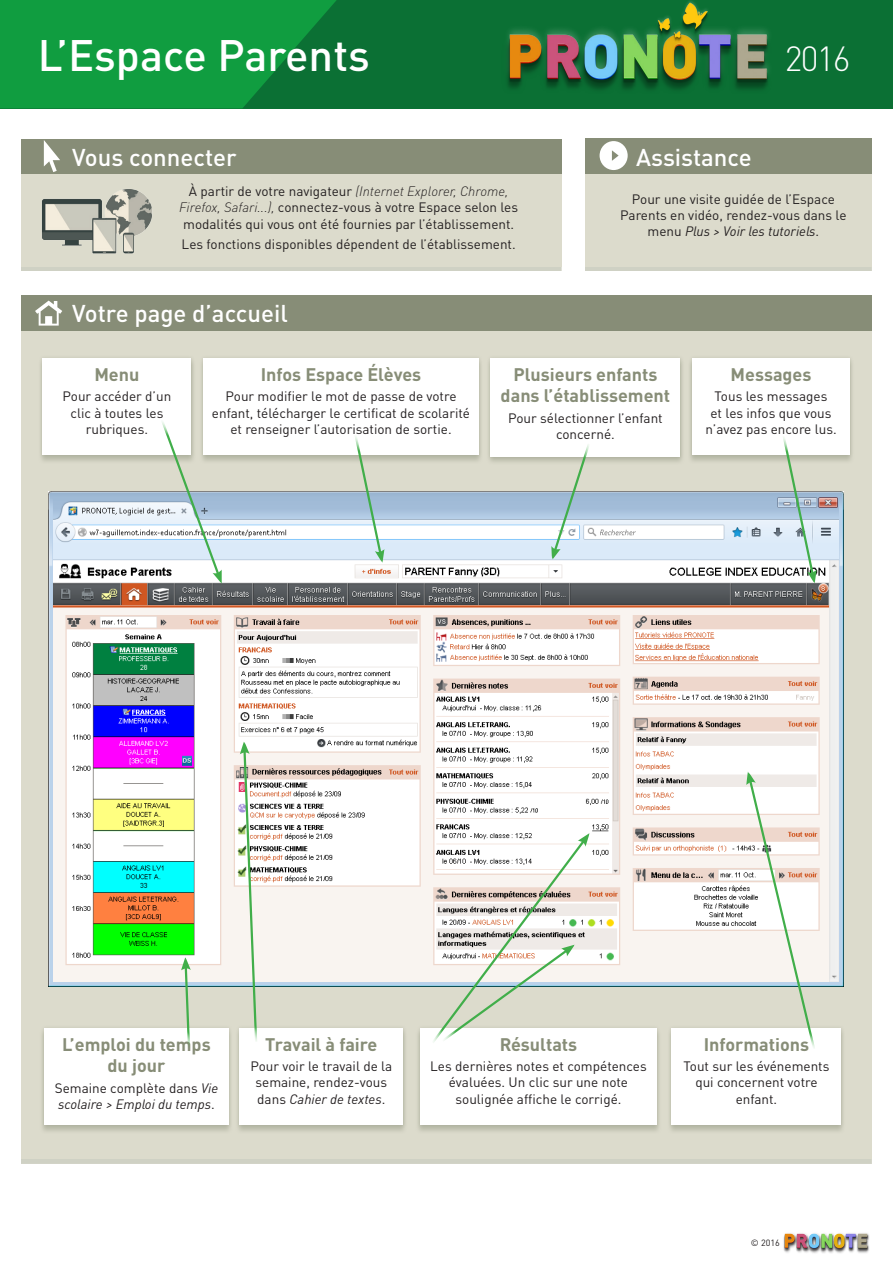
<style>
.page{position:relative;width:893px;height:1263px;background:#fff}
.page>*{position:absolute;margin:0;border:0;box-sizing:border-box;transform-origin:0 0}
.t1{font:500 43.5px "DINOT";color:#fff}
.t2{font:300 34.5px "DINOT";color:#fff}
.Titre_bloc{font:500 24px "DINOT";color:#fff}
.Titre_Bloc{font:700 18px/21.6px "DINOT";color:#878d77;text-align:center}
.Texte_Bloc{font:13.5px/16.2px "DINOT";color:#231f20;text-align:center}
.Texte_Bloc-2{font:italic 13.5px/16.2px "DINOT";color:#231f20}
.t3{font:9px "DINOT";color:#231f20}
.s1{font-weight:300;font-style:italic}
.s2{font-style:italic}
.s3{font-style:normal}
</style>
<div class="page">
<div style="left:0;top:0;width:893px;height:108px;background:#0b7034"></div>
<svg style="left:0;top:0;width:337px;height:108px;background:#0f963e"></svg>
<img style="left:507px;top:29px;width:262px;height:61px">
<img style="left:654px;top:1px;width:62px;height:46px">
<div style="left:21px;top:331px;width:851px;height:828px;background:#dcdbcc"></div>
<div style="left:21px;top:139px;width:540px;height:35px;background:#878d77"></div>
<div style="left:21px;top:179px;width:540px;height:92px;background:#cfd1c4"></div>
<div style="left:21px;top:174px;width:540px;height:93px;background:#dcdbcc"></div>
<img style="left:49px;top:492px;width:795px;height:495px">
<svg style="left:44px;top:140px;width:16px;height:32px"></svg>
<div style="left:21px;top:295px;width:851px;height:36px;background:#878d77"></div>
<svg style="left:35px;top:301px;width:27px;height:25px"></svg>
<img style="left:783px;top:1233px;width:86px;height:20px">
<img style="left:42px;top:189px;width:110px;height:65px">
<div style="left:199px;top:358px;width:284px;height:106px;background:#d2d2c2"></div>
<div style="left:200px;top:355px;width:282px;height:104px;background:#878d77;opacity:.3"></div>
<div style="left:203px;top:359px;width:276px;height:96px;background:#fff"></div>
<div style="left:688px;top:358px;width:166px;height:106px;background:#d2d2c2"></div>
<div style="left:689px;top:355px;width:164px;height:104px;background:#878d77;opacity:.3"></div>
<div style="left:692px;top:359px;width:158px;height:96px;background:#fff"></div>
<div style="left:486px;top:358px;width:199px;height:108px;background:#d3d3c3"></div>
<div style="left:487px;top:355px;width:197px;height:105px;background:#878d77;opacity:.3"></div>
<div style="left:490px;top:359px;width:190px;height:98px;background:#fff"></div>
<div style="left:585px;top:139px;width:287px;height:36px;background:#878d77"></div>
<div style="left:585px;top:179px;width:287px;height:92px;background:#cfd1c4"></div>
<div style="left:585px;top:174px;width:287px;height:93px;background:#dcdbcc"></div>
<svg style="left:600px;top:141px;width:28px;height:29px"></svg>
<div style="left:38px;top:358px;width:158px;height:106px;background:#d2d2c2"></div>
<div style="left:39px;top:355px;width:156px;height:104px;background:#878d77;opacity:.3"></div>
<div style="left:43px;top:359px;width:148px;height:96px;background:#fff"></div>
<div style="left:40px;top:1028px;width:193px;height:106px;background:#d2d2c2"></div>
<div style="left:41px;top:1025px;width:191px;height:104px;background:#878d77;opacity:.3"></div>
<div style="left:44px;top:1028px;width:185px;height:97px;background:#fff"></div>
<div style="left:235px;top:1028px;width:172px;height:106px;background:#d2d2c2"></div>
<div style="left:237px;top:1025px;width:170px;height:104px;background:#878d77;opacity:.3"></div>
<div style="left:240px;top:1028px;width:163px;height:97px;background:#fff"></div>
<div style="left:415px;top:1028px;width:247px;height:106px;background:#d2d2c2"></div>
<div style="left:417px;top:1025px;width:243px;height:104px;background:#878d77;opacity:.3"></div>
<div style="left:420px;top:1028px;width:237px;height:97px;background:#fff"></div>
<div style="left:667px;top:1028px;width:179px;height:106px;background:#d2d2c2"></div>
<div style="left:668px;top:1025px;width:176px;height:104px;background:#878d77;opacity:.3"></div>
<div style="left:672px;top:1028px;width:169px;height:97px;background:#fff"></div>
<svg style="left:551px;top:444px;width:41px;height:116px"></svg>
<svg style="left:353px;top:436px;width:31px;height:127px"></svg>
<svg style="left:781px;top:437px;width:36px;height:147px"></svg>
<svg style="left:159px;top:417px;width:63px;height:167px"></svg>
<svg style="left:746px;top:771px;width:71px;height:277px"></svg>
<svg style="left:429px;top:833px;width:161px;height:209px"></svg>
<svg style="left:240px;top:741px;width:18px;height:300px"></svg>
<svg style="left:181px;top:957px;width:10px;height:91px"></svg>
<h1 class="t1" style="left:38px;top:27px;width:333px">L’Espace Parents</h1>
<h2 class="t2" style="left:785px;top:37px;width:67px">2016</h2>
<p class="Titre_bloc" style="left:72px;top:142px;width:166px">Vous connecter</p>
<p class="Texte_Bloc" style="left:179px;top:183px;width:340px">À partir de votre navigateur <span class="s1">(Internet Explorer, Chrome,<br>Firefox, Safari...),</span> connectez-vous à votre Espace selon les modalités qui vous ont été fournies par l’établissement.</p>
<p class="Texte_Bloc" style="left:182px;top:236px;width:336px">Les fonctions disponibles dépendent de l’établissement.</p>
<p class="Titre_bloc" style="left:636px;top:142px;width:117px">Assistance</p>
<p class="Texte_Bloc" style="left:620px;top:190px;width:228px">Pour une visite guidée de l’Espace<br>Parents en vidéo, rendez-vous dans le menu <span class="s2">Plus &gt; Voir les tutoriels</span>.</p>
<p class="Titre_bloc" style="left:72px;top:298px;width:217px">Votre page d’accueil</p>
<p class="Titre_Bloc" style="left:261px;top:363px;width:162px">Infos Espace Élèves</p>
<p class="Texte_Bloc" style="left:212px;top:388px;width:260px">Pour modifier le mot de passe de votre enfant, télécharger le certificat de scolarité et renseigner l’autorisation de sortie.</p>
<p class="Titre_Bloc" style="left:94px;top:363px;width:47px">Menu</p>
<p class="Texte_Bloc" style="left:62px;top:388px;width:110px">Pour accéder d’un clic à toutes les rubriques.</p>
<p class="Titre_Bloc" style="left:501px;top:363px;width:171px">Plusieurs enfants dans l’établissement</p>
<p class="Texte_Bloc" style="left:508px;top:410px;width:156px">Pour sélectionner l’enfant concerné.</p>
<p class="Titre_Bloc" style="left:731px;top:363px;width:82px">Messages</p>
<p class="Texte_Bloc" style="left:705px;top:388px;width:133px">Tous les messages<br>et les infos que vous n’avez pas encore lus.</p>
<p class="Titre_Bloc" style="left:62px;top:1033px;width:150px">L’emploi du temps du jour</p>
<p class="Texte_Bloc-2" style="left:55px;top:1080px;width:165px"><span class="s3">Semaine complète dans</span> Vie scolaire &gt; Emploi du temps<span class="s3">.</span></p>
<p class="Titre_Bloc" style="left:265px;top:1033px;width:114px">Travail à faire</p>
<p class="Texte_Bloc" style="left:250px;top:1058px;width:143px">Pour voir le travail de la semaine, rendez-vous dans <span class="s2">Cahier de textes</span>.</p>
<p class="Titre_Bloc" style="left:500px;top:1033px;width:79px">Résultats</p>
<p class="Texte_Bloc" style="left:430px;top:1058px;width:218px">Les dernières notes et compétences évaluées. Un clic sur une note soulignée affiche le corrigé.</p>
<p class="Titre_Bloc" style="left:704px;top:1033px;width:107px">Informations</p>
<p class="Texte_Bloc" style="left:684px;top:1058px;width:147px">Tout sur les événements qui concernent votre enfant.</p>
<p class="t3" style="left:751px;top:1237px;width:30px">© 2016</p>
</div>
